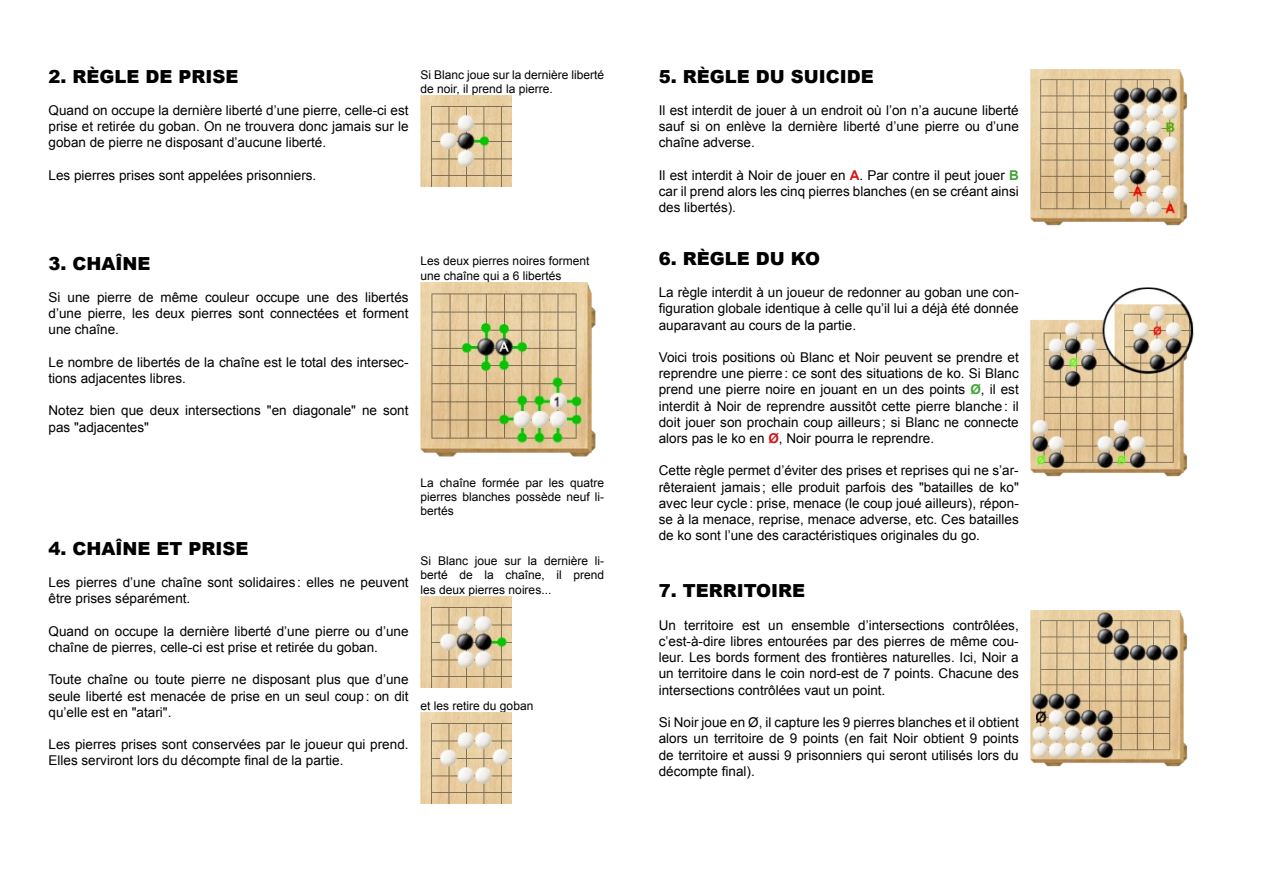
<style>
.page{position:relative;width:1263px;height:893px;background:#fff}
.page>*{position:absolute;margin:0;border:0;box-sizing:border-box;transform-origin:0 0}
.t1{font:900 18px "Arial";color:#000}
.t2{font:13.5px/16.2px "Arial";color:#000;text-align:justify}
.t3{font:12px/14.4px "Arial";color:#000}
.s1{font-weight:700;color:#cd171a}
.s2{font-weight:700;color:#3fa535}
</style>
<div class="page">
<img style="left:421px;top:95px;width:90px;height:91px">
<img style="left:421px;top:282px;width:175px;height:175px">
<img style="left:421px;top:596px;width:90px;height:91px">
<img style="left:421px;top:712px;width:90px;height:91px">
<img style="left:1031px;top:70px;width:157px;height:156px">
<img style="left:1031px;top:287px;width:163px;height:190px">
<img style="left:1031px;top:610px;width:157px;height:157px">
<h1 class="t1" style="left:49px;top:63px;width:191px">2. RÈGLE DE PRISE</h1>
<p class="t2" style="left:49px;top:102px;width:362px">Quand on occupe la dernière liberté d’une pierre, celle-ci est prise et retirée du goban. On ne trouvera donc jamais sur le goban de pierre ne disposant d’aucune liberté.</p>
<p class="t2" style="left:49px;top:167px;width:269px">Les pierres prises sont appelées prisonniers.</p>
<p class="t3" style="left:421px;top:67px;width:185px">Si Blanc joue sur la dernière liberté de noir, il prend la pierre.</p>
<h1 class="t1" style="left:49px;top:250px;width:103px">3. CHAÎNE</h1>
<p class="t2" style="left:49px;top:289px;width:362px">Si une pierre de même couleur occupe une des libertés d’une pierre, les deux pierres sont connectées et forment une chaîne.</p>
<p class="t2" style="left:49px;top:354px;width:361px">Le nombre de libertés de la chaîne est le total des intersec&shy;tions adjacentes libres.</p>
<p class="t2" style="left:49px;top:403px;width:362px">Notez bien que deux intersections "en diagonale" ne sont pas "adjacentes"</p>
<p class="t3" style="left:421px;top:254px;width:170px">Les deux pierres noires forment une chaîne qui a 6 libertés</p>
<h1 class="t1" style="left:49px;top:535px;width:201px">4. CHAÎNE ET PRISE</h1>
<p class="t2" style="left:49px;top:574px;width:362px">Les pierres d’une chaîne sont solidaires : elles ne peuvent être prises séparément.</p>
<p class="t2" style="left:49px;top:623px;width:362px">Quand on occupe la dernière liberté d’une pierre ou d’une chaîne de pierres, celle-ci est prise et retirée du goban.</p>
<p class="t2" style="left:49px;top:672px;width:362px">Toute chaîne ou toute pierre ne disposant plus que d’une seule liberté est menacée de prise en un seul coup: on dit qu’elle est en "atari".</p>
<p class="t2" style="left:49px;top:736px;width:362px">Les pierres prises sont conservées par le joueur qui prend.<br>Elles serviront lors du décompte final de la partie.</p>
<p class="t3" style="left:421px;top:475px;width:185px;text-align:justify">La chaîne formée par les quatre pierres blanches possède neuf li&shy;bertés</p>
<p class="t3" style="left:421px;top:554px;width:185px;text-align:justify">Si Blanc joue sur la dernière li&shy;berté de la chaîne, il prend les deux pierres noires...</p>
<p class="t3" style="left:421px;top:699px;width:114px">et les retire du goban</p>
<h1 class="t1" style="left:659px;top:63px;width:216px">5. RÈGLE DU SUICIDE</h1>
<p class="t2" style="left:659px;top:102px;width:362px">Il est interdit de jouer à un endroit où l’on n’a aucune liberté sauf si on enlève la dernière liberté d’une pierre ou d’une chaîne adverse.</p>
<p class="t2" style="left:659px;top:167px;width:362px">Il est interdit à Noir de jouer en <span class="s1">A</span>. Par contre il peut jouer <span class="s2">B </span>car il prend alors les cinq pierres blanches (en se créant ainsi des libertés).</p>
<h1 class="t1" style="left:659px;top:245px;width:163px">6. RÈGLE DU KO</h1>
<p class="t2" style="left:659px;top:284px;width:362px">La règle interdit à un joueur de redonner au goban une con&shy;figuration globale identique à celle qu’il lui a déjà été donnée auparavant au cours de la partie.</p>
<p class="t2" style="left:659px;top:349px;width:362px">Voici trois positions où Blanc et Noir peuvent se prendre et reprendre une pierre: ce sont des situations de ko. Si Blanc prend une pierre noire en jouant en un des points <span class="s2">Ø</span>, il est interdit à Noir de reprendre aussitôt cette pierre blanche: il doit jouer son prochain coup ailleurs ; si Blanc ne connecte alors pas le ko en <span class="s1">Ø</span>, Noir pourra le reprendre.</p>
<p class="t2" style="left:659px;top:463px;width:362px">Cette règle permet d’éviter des prises et reprises qui ne s’ar&shy;rêteraient jamais ; elle produit parfois des "batailles de ko" avec leur cycle: prise, menace (le coup joué ailleurs), répon&shy;se à la menace, reprise, menace adverse, etc. Ces batailles de ko sont l’une des caractéristiques originales du go.</p>
<h1 class="t1" style="left:659px;top:578px;width:148px">7. TERRITOIRE</h1>
<p class="t2" style="left:659px;top:617px;width:362px">Un territoire est un ensemble d’intersections contrôlées, c’est-à-dire libres entourées par des pierres de même cou&shy;leur. Les bords forment des frontières naturelles. Ici, Noir a un territoire dans le coin nord-est de 7 points. Chacune des intersections contrôlées vaut un point.</p>
<p class="t2" style="left:659px;top:714px;width:362px">Si Noir joue en Ø, il capture les 9 pierres blanches et il obtient alors un territoire de 9 points (en fait Noir obtient 9 points de territoire et aussi 9 prisonniers qui seront utilisés lors du décompte final).</p>
</div>
